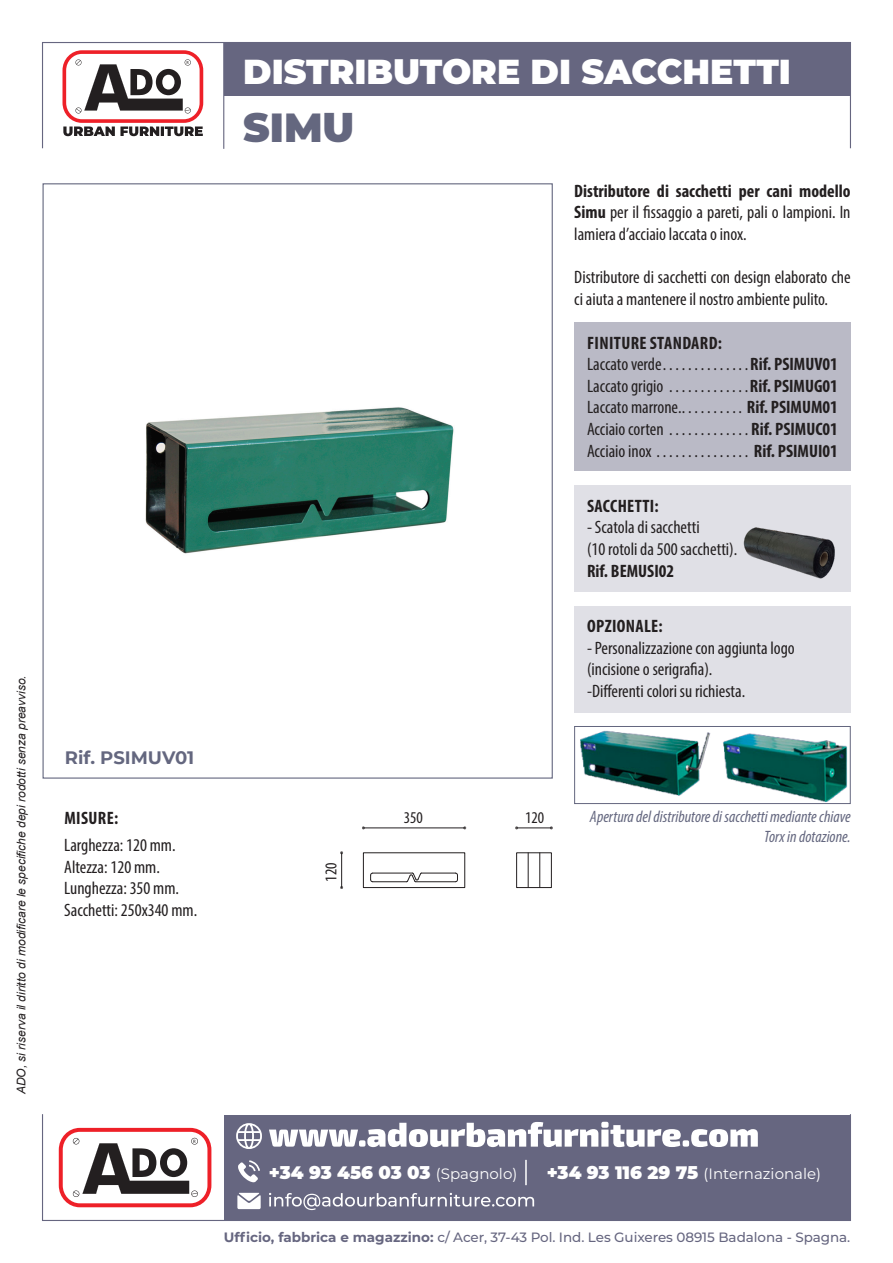
<style>
.page{position:relative;width:893px;height:1263px;background:#fff}
.page>*{position:absolute;margin:0;border:0;box-sizing:border-box;transform-origin:0 0}
.t1{font:900 40.5px "Montserrat";color:#64677f}
.t2{font:900 34.5px "Montserrat";color:#fff}
.t3{font:condensed 18px/21.6px "Myriad Pro";color:#231f20}
.t4{font:700 condensed 18px "Myriad Pro";letter-spacing:.02em;color:#231f20}
.t5{font:900 18px "Montserrat";letter-spacing:-.005em;color:#fff}
.t6{font:700 18px "Montserrat";color:#64677f}
.t7{font:italic condensed 16.5px/19.8px "Myriad Pro";color:#64677f;text-align:right}
.t8{font:condensed 16.5px "Myriad Pro";color:#231f20}
.t9{font:15px "Montserrat";color:#fff}
.t10{font:500 13.5px "Montserrat";letter-spacing:-.005em;color:#666680}
.t11{font:italic 12px "Arial";color:#231f20}
.t12{font:4.8px "Myriad Pro";color:#231f20}
.t13{font:4.35px "Myriad Pro";color:#231f20}
.s1{font-weight:700}
.s2{font-weight:400;font-size:15px}
.s3{font-weight:900;font-size:18px}
</style>
<div class="page">
<svg style="left:59px;top:1128px;width:152px;height:79px"></svg>
<div style="left:224px;top:1115px;width:626px;height:105px;background:#666680"></div>
<svg style="left:236px;top:1123px;width:26px;height:26px"></svg>
<svg style="left:237px;top:1193px;width:24px;height:16px"></svg>
<hr style="left:525px;top:1160px;width:2px;height:25px;background:#fff">
<div style="left:42px;top:1113px;width:809px;height:108px;border:1px solid #666680"></div>
<svg style="left:269px;top:1122px;width:489px;height:25px"></svg>
<svg style="left:269px;top:1193px;width:265px;height:17px"></svg>
<svg style="left:238px;top:1160px;width:22px;height:22px"></svg>
<div style="left:42px;top:42px;width:809px;height:107px;border:1px solid #666680"></div>
<hr style="left:223px;top:43px;width:1px;height:106px;background:#666680">
<div style="left:224px;top:43px;width:626px;height:53px;background:#666680"></div>
<svg style="left:63px;top:50px;width:140px;height:86px"></svg>
<img style="left:145px;top:407px;width:309px;height:147px">
<div style="left:574px;top:322px;width:277px;height:149px;background:#babac6"></div>
<div style="left:574px;top:606px;width:277px;height:106px;background:#e0e0e6"></div>
<div style="left:574px;top:485px;width:277px;height:107px;background:#e0e0e6"></div>
<img style="left:743px;top:527px;width:92px;height:51px">
<img style="left:580px;top:730px;width:268px;height:72px">
<div style="left:574px;top:726px;width:277px;height:78px;border:1px solid #64677f"></div>
<hr style="left:363px;top:828px;width:102px;height:1px;background:#231f20">
<hr style="left:341px;top:853px;width:1px;height:34px;background:#231f20">
<hr style="left:517px;top:828px;width:34px;height:1px;background:#231f20">
<svg style="left:363px;top:852px;width:189px;height:36px"></svg>
<p class="t11" style="left:14px;top:1094px;width:420px;rotate:-90deg">ADO, si riserva il diritto di modificare le specifiche depi rodotti senza preavviso.</p>
<p class="t13" style="left:187px;top:60px;width:4px">R</p>
<p class="t6" style="left:65px;top:745px;width:131px">Rif. PSIMUV01</p>
<p class="t4" style="left:64px;top:807px;width:55px">MISURE:</p>
<p class="t3" style="left:64px;top:834px;width:111px">Larghezza: 120 mm.</p>
<p class="t3" style="left:64px;top:856px;width:95px">Altezza: 120 mm.</p>
<p class="t3" style="left:64px;top:877px;width:115px">Lunghezza: 350 mm.</p>
<p class="t3" style="left:64px;top:899px;width:133px">Sacchetti: 250x340 mm.</p>
<p class="t2" style="left:243px;top:45px;width:549px">DISTRIBUTORE DI SACCHETTI</p>
<p class="t1" style="left:243px;top:98px;width:113px">SIMU</p>
<p class="t8" style="left:321px;top:882px;width:21px;rotate:-90deg">120</p>
<p class="t8" style="left:404px;top:807px;width:21px">350</p>
<p class="t3" style="left:574px;top:180px;width:278px;text-align:justify"><span class="s1">Distributore di sacchetti per cani modello Simu</span> per il fissaggio a pareti, pali o lampioni. In lamiera d’acciaio laccata o inox.</p>
<p class="t3" style="left:574px;top:266px;width:278px">Distributore di sacchetti con design elaborato che ci aiuta a mantenere il nostro ambiente pulito.</p>
<p class="t4" style="left:587px;top:331px;width:136px">FINITURE STANDARD:</p>
<p class="t3" style="left:587px;top:353px;width:252px">Laccato verde . . . . . . . . . . . . . <span class="s1">Rif. PSIMUV01</span></p>
<p class="t3" style="left:587px;top:375px;width:252px">Laccato grigio . . . . . . . . . . . . <span class="s1">Rif. PSIMUG01</span></p>
<p class="t3" style="left:587px;top:396px;width:252px">Laccato marrone. . . . . . . . . . . <span class="s1">Rif. PSIMUM01</span></p>
<p class="t3" style="left:587px;top:418px;width:252px">Acciaio corten . . . . . . . . . . . . . <span class="s1">Rif. PSIMUC01</span></p>
<p class="t3" style="left:587px;top:440px;width:252px">Acciaio inox . . . . . . . . . . . . . . . <span class="s1">Rif. PSIMUI01</span></p>
<p class="t4" style="left:587px;top:494px;width:73px">SACCHETTI:</p>
<p class="t3" style="left:587px;top:516px;width:114px">- Scatola di sacchetti</p>
<p class="t3" style="left:587px;top:538px;width:150px">(10 rotoli da 500 sacchetti).<br><span class="s1">Rif. BEMUSI02</span></p>
<p class="t4" style="left:587px;top:615px;width:77px">OPZIONALE:</p>
<p class="t3" style="left:587px;top:637px;width:209px">- Personalizzazione con aggiunta logo (incisione o serigrafia).</p>
<p class="t3" style="left:587px;top:680px;width:158px">-Differenti colori su richiesta.</p>
<p class="t8" style="left:525px;top:807px;width:21px">120</p>
<p class="t7" style="left:590px;top:806px;width:262px">Apertura del distributore di sacchetti mediante chiave<br>Torx in dotazione.</p>
<p class="t12" style="left:193px;top:1138px;width:4px">R</p>
<p class="t5" style="left:269px;top:1159px;width:250px">+34 93 456 03 03 <span class="s2">(Spagnolo)</span></p>
<p class="t9" style="left:547px;top:1164px;width:276px"><span class="s3">+34 93 116 29 75</span> (Internazionale)</p>
<p class="t10" style="left:224px;top:1227px;width:628px"><span class="s1">Ufficio, fabbrica e magazzino:</span> c/ Acer, 37-43 Pol. Ind. Les Guixeres 08915 Badalona - Spagna.</p>
</div>
